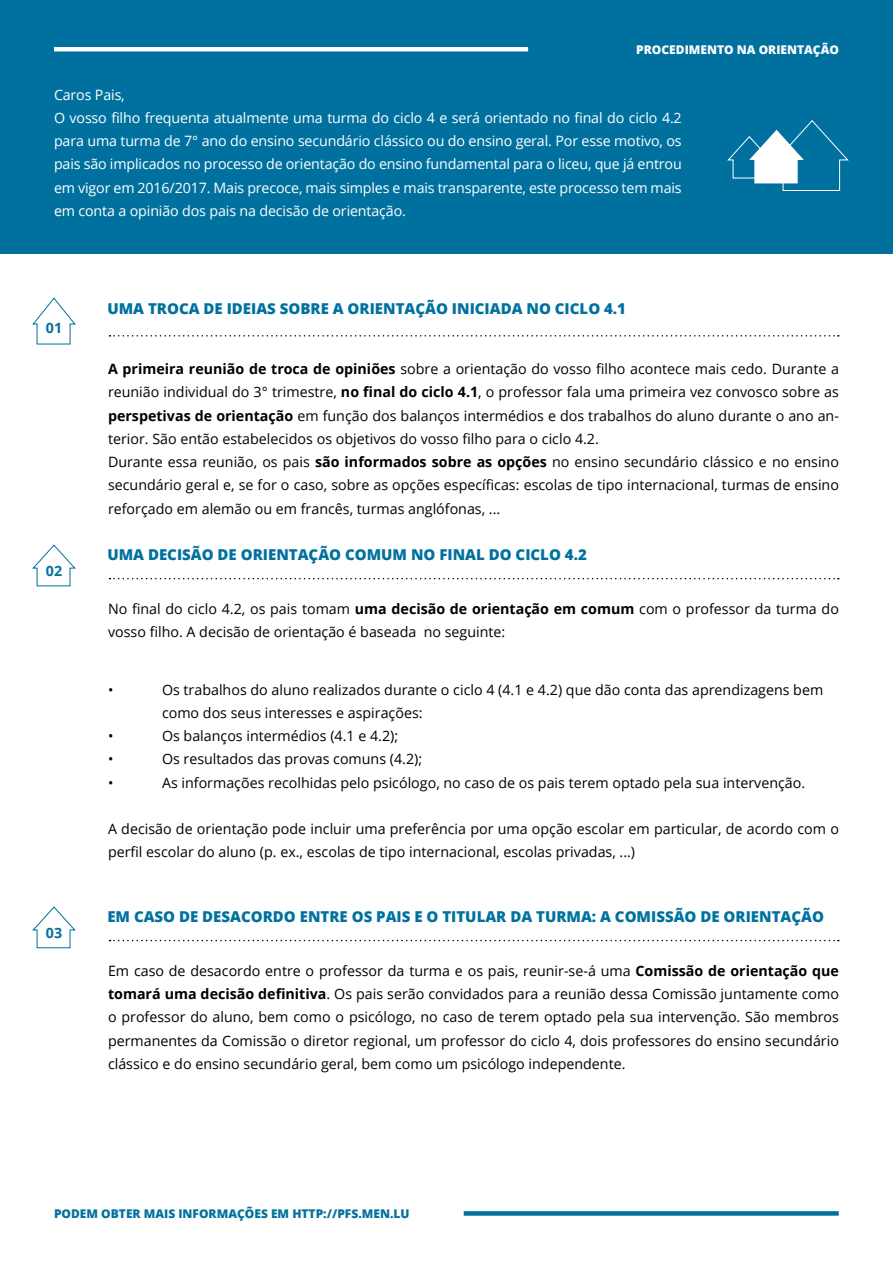
<style>
.page{position:relative;width:893px;height:1263px;background:#fff}
.page>*{position:absolute;margin:0;border:0;box-sizing:border-box;transform-origin:0 0}
.t1{font:800 15px "Open Sans";color:#00719f}
.t2{font:14.25px/23.2px "Open Sans";color:#000}
.t3{font:14.25px/23.2px "Open Sans";letter-spacing:-.01em;color:#fff}
.t4{font:700 14.25px "Open Sans";color:#00719f}
.t5{font:800 12px "Open Sans";color:#00719f}
.t6{font:800 12px "Open Sans";color:#fff}
.s1{font-weight:700}
</style>
<div class="page">
<div style="left:0;top:0;width:893px;height:254px;background:#00719f"></div>
<svg style="left:727px;top:120px;width:122px;height:71px"></svg>
<hr style="left:54px;top:47px;width:474px;height:4px;background:#fff">
<svg style="left:32px;top:297px;width:44px;height:48px"></svg>
<svg style="left:109px;top:335px;width:730px;height:2px"></svg>
<svg style="left:32px;top:544px;width:44px;height:43px"></svg>
<svg style="left:109px;top:578px;width:730px;height:1px"></svg>
<svg style="left:32px;top:906px;width:44px;height:42px"></svg>
<svg style="left:109px;top:940px;width:730px;height:1px"></svg>
<div style="left:464px;top:1211px;width:375px;height:5px;background:#00719f"></div>
<p class="t6" style="left:636px;top:40px;width:204px">PROCEDIMENTO NA ORIENTAÇÃO</p>
<p class="t3" style="left:54px;top:82px;width:629px">Caros Pais,<br>O vosso filho frequenta atualmente uma turma do ciclo 4 e será orientado no final do ciclo 4.2 para uma turma de 7° ano do ensino secundário clássico ou do ensino geral. Por esse motivo, os pais são implicados no processo de orientação do ensino fundamental para o liceu, que já entrou em vigor em 2016/2017. Mais precoce, mais simples e mais transparente, este processo tem mais em conta a opinião dos pais na decisão de orientação.</p>
<p class="t4" style="left:46px;top:317px;width:18px">01</p>
<p class="t4" style="left:46px;top:561px;width:18px">02</p>
<p class="t4" style="left:46px;top:923px;width:18px">03</p>
<p class="t1" style="left:107px;top:297px;width:520px">UMA TROCA DE IDEIAS SOBRE A ORIENTAÇÃO INICIADA NO CICLO 4.1</p>
<p class="t2" style="left:108px;top:357px;width:732px"><span class="s1">A primeira reunião de troca de opiniões</span> sobre a orientação do vosso filho acontece mais cedo. Durante a reunião individual do 3° trimestre, <span class="s1">no final do ciclo 4.1</span>, o professor fala uma primeira vez convosco sobre as <span class="s1">perspetivas de orientação</span> em função dos balanços intermédios e dos trabalhos do aluno durante o ano an&shy;terior. São então estabelecidos os objetivos do vosso filho para o ciclo 4.2.<br>Durante essa reunião, os pais <span class="s1">são informados sobre as opções</span> no ensino secundário clássico e no ensino secundário geral e, se for o caso, sobre as opções específicas: escolas de tipo internacional, turmas de ensino reforçado em alemão ou em francês, turmas anglófonas, ...</p>
<p class="t1" style="left:107px;top:543px;width:481px">UMA DECISÃO DE ORIENTAÇÃO COMUM NO FINAL DO CICLO 4.2</p>
<p class="t2" style="left:108px;top:597px;width:732px">No final do ciclo 4.2, os pais tomam <span class="s1">uma decisão de orientação em comum</span> com o professor da turma do vosso filho. A decisão de orientação é baseada no seguinte:</p>
<p class="t2" style="left:108px;top:677px;width:7px">•</p>
<p class="t2" style="left:162px;top:677px;width:663px">Os trabalhos do aluno realizados durante o ciclo 4 (4.1 e 4.2) que dão conta das aprendizagens bem como dos seus interesses e aspirações:</p>
<p class="t2" style="left:108px;top:724px;width:7px">•</p>
<p class="t2" style="left:162px;top:724px;width:238px">Os balanços intermédios (4.1 e 4.2);</p>
<p class="t2" style="left:108px;top:747px;width:7px">•</p>
<p class="t2" style="left:162px;top:747px;width:262px">Os resultados das provas comuns (4.2);</p>
<p class="t2" style="left:108px;top:770px;width:7px">•</p>
<p class="t2" style="left:162px;top:770px;width:645px">As informações recolhidas pelo psicólogo, no caso de os pais terem optado pela sua intervenção.</p>
<p class="t2" style="left:108px;top:817px;width:732px">A decisão de orientação pode incluir uma preferência por uma opção escolar em particular, de acordo com o perfil escolar do aluno (p. ex., escolas de tipo internacional, escolas privadas, ...)</p>
<p class="t1" style="left:107px;top:905px;width:718px">EM CASO DE DESACORDO ENTRE OS PAIS E O TITULAR DA TURMA: A COMISSÃO DE ORIENTAÇÃO</p>
<p class="t2" style="left:108px;top:959px;width:732px;text-align:justify">Em caso de desacordo entre o professor da turma e os pais, reunir-se-á uma <span class="s1">Comissão de orientação que tomará uma decisão definitiva</span>. Os pais serão convidados para a reunião dessa Comissão juntamente como o professor do aluno, bem como o psicólogo, no caso de terem optado pela sua intervenção. São membros permanentes da Comissão o diretor regional, um professor do ciclo 4, dois professores do ensino secundário clássico e do ensino secundário geral, bem como um psicólogo independente.</p>
<p class="t5" style="left:54px;top:1205px;width:357px">PODEM OBTER MAIS INFORMAÇÕES EM HTTP://PFS.MEN.LU</p>
</div>
